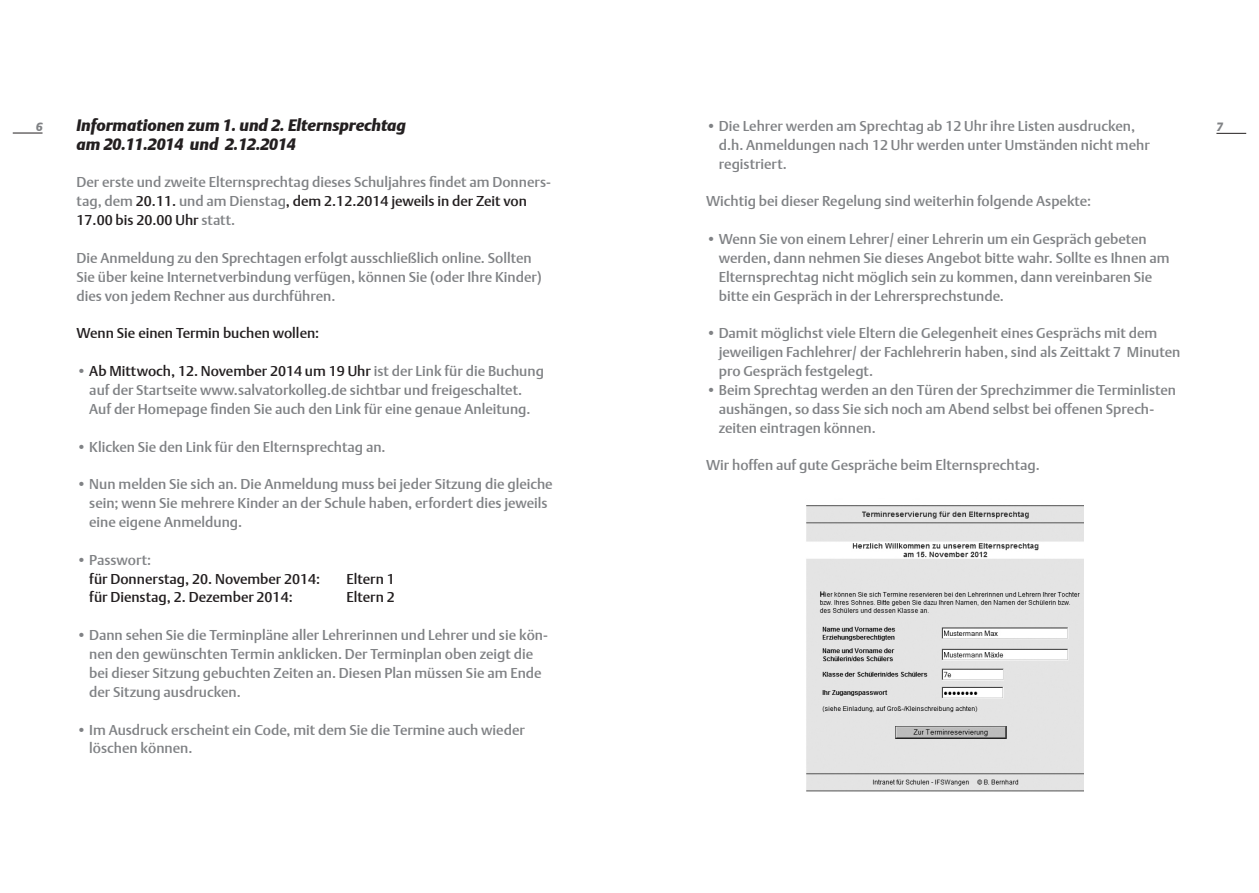
<style>
.page{position:relative;width:1259px;height:893px;background:#fff}
.page>*{position:absolute;margin:0;border:0;box-sizing:border-box;transform-origin:0 0}
.t1{font:italic 16.5px/18.9px "DTL Argo T Black";color:#231f20}
.t2{font:14.25px/18.9px "DTL Argo T Medium";color:#808285}
.t3{font:14.25px "DTL Argo T Medium";color:#231f20}
.t4{font:italic 12px "DTL Argo T Black";color:#808285}
.s1{color:#231f20}
</style>
<div class="page">
<hr style="left:13px;top:133px;width:30px;height:1px;background:#231f20">
<hr style="left:1216px;top:133px;width:30px;height:1px;background:#231f20">
<img style="left:806px;top:505px;width:277px;height:287px">
<p class="t1" style="left:77px;top:115px;width:331px">Informationen zum 1. und 2. Elternsprechtag am 20.11.2014 und 2.12.2014</p>
<p class="t2" style="left:77px;top:173px;width:476px">Der erste und zweite Elternsprechtag dieses Schuljahres findet am Donners&shy;tag, dem <span class="s1">20.11.</span> und am Dienstag<span class="s1">, dem 2.12.2014 jeweils in der Zeit von<br>17.00 bis 20.00 Uhr</span> statt.</p>
<p class="t2" style="left:77px;top:248px;width:467px">Die Anmeldung zu den Sprechtagen erfolgt ausschließlich online. Sollten<br>Sie über keine Internetverbindung verfügen, können Sie (oder Ihre Kinder) dies von jedem Rechner aus durchführen.</p>
<p class="t3" style="left:77px;top:325px;width:244px">Wenn Sie einen Termin buchen wollen:</p>
<p class="t2" style="left:89px;top:361px;width:456px;text-indent:-13px">• <span class="s1">Ab Mittwoch, 12. November 2014 um 19 Uhr</span> ist der Link für die Buchung auf der Startseite www.salvatorkolleg.de sichtbar und freigeschaltet.<br>Auf der Homepage finden Sie auch den Link für eine genaue Anleitung.</p>
<p class="t2" style="left:77px;top:437px;width:311px">• Klicken Sie den Link für den Elternsprechtag an.</p>
<p class="t2" style="left:89px;top:475px;width:465px;text-indent:-13px">• Nun melden Sie sich an. Die Anmeldung muss bei jeder Sitzung die gleiche sein; wenn Sie mehrere Kinder an der Schule haben, erfordert dies jeweils eine eigene Anmeldung.</p>
<p class="t2" style="left:77px;top:550px;width:76px">• Passwort:</p>
<p class="t3" style="left:89px;top:570px;width:232px">für Donnerstag, 20. November 2014:</p>
<p class="t3" style="left:347px;top:570px;width:50px">Eltern 1</p>
<p class="t3" style="left:89px;top:589px;width:205px">für Dienstag, 2. Dezember 2014:</p>
<p class="t3" style="left:347px;top:589px;width:50px">Eltern 2</p>
<p class="t2" style="left:89px;top:626px;width:460px;text-indent:-13px">• Dann sehen Sie die Terminpläne aller Lehrerinnen und Lehrer und sie kön&shy;nen den gewünschten Termin anklicken. Der Terminplan oben zeigt die bei dieser Sitzung gebuchten Zeiten an. Diesen Plan müssen Sie am Ende der Sitzung ausdrucken.</p>
<p class="t2" style="left:89px;top:720px;width:437px;text-indent:-13px">• Im Ausdruck erscheint ein Code, mit dem Sie die Termine auch wieder löschen können.</p>
<p class="t4" style="left:36px;top:119px;width:8px">6</p>
<p class="t2" style="left:706px;top:116px;width:430px">• Die Lehrer werden am Sprechtag ab 12 Uhr ihre Listen ausdrucken,</p>
<p class="t4" style="left:1216px;top:119px;width:8px">7</p>
<p class="t2" style="left:719px;top:135px;width:432px">d.h. Anmeldungen nach 12 Uhr werden unter Umständen nicht mehr registriert.</p>
<p class="t2" style="left:706px;top:192px;width:386px">Wichtig bei dieser Regelung sind weiterhin folgende Aspekte:</p>
<p class="t2" style="left:719px;top:229px;width:452px;text-indent:-13px">• Wenn Sie von einem Lehrer/ einer Lehrerin um ein Gespräch gebeten werden, dann nehmen Sie dieses Angebot bitte wahr. Sollte es Ihnen am Elternsprechtag nicht möglich sein zu kommen, dann vereinbaren Sie bitte ein Gespräch in der Lehrersprechstunde.</p>
<p class="t2" style="left:719px;top:324px;width:463px;text-indent:-13px">• Damit möglichst viele Eltern die Gelegenheit eines Gesprächs mit dem jeweiligen Fachlehrer/ der Fachlehrerin haben, sind als Zeittakt 7 Minuten pro Gespräch festgelegt.</p>
<p class="t2" style="left:719px;top:380px;width:459px;text-indent:-13px">• Beim Sprechtag werden an den Türen der Sprechzimmer die Terminlisten aushängen, so dass Sie sich noch am Abend selbst bei offenen Sprech&shy;zeiten eintragen können.</p>
<p class="t2" style="left:706px;top:456px;width:335px">Wir hoffen auf gute Gespräche beim Elternsprechtag.</p>
</div>
